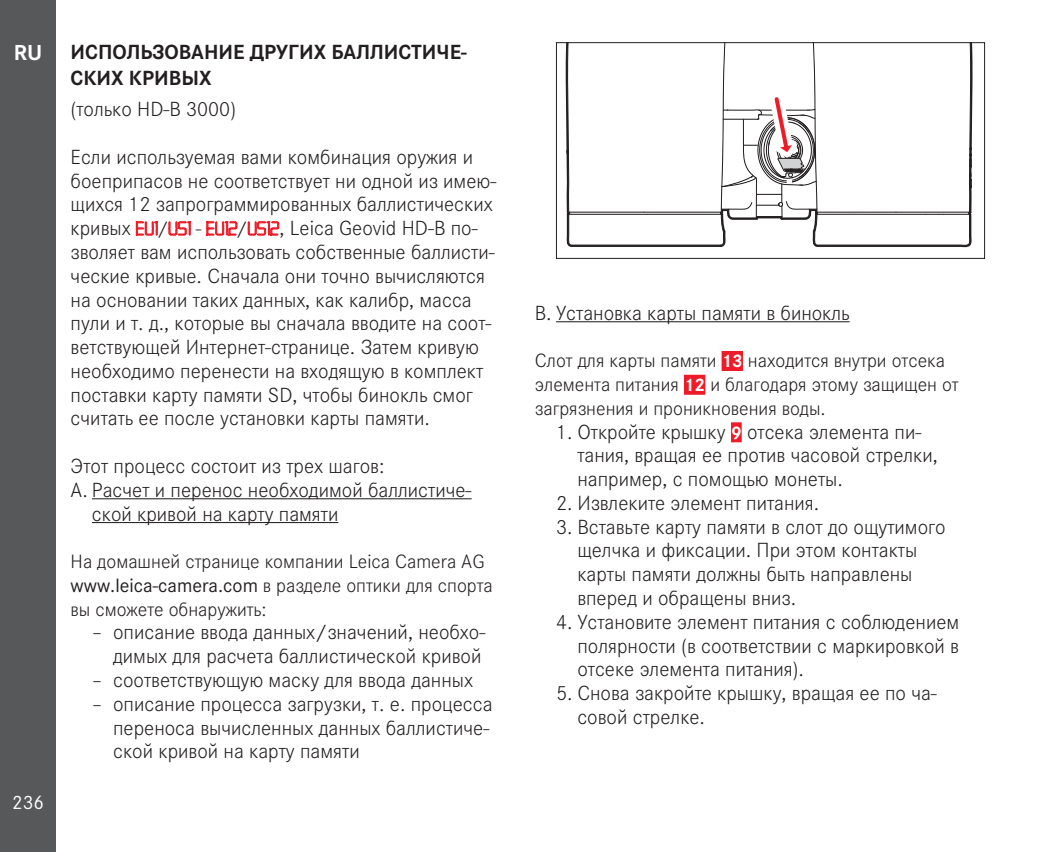
<style>
.page{position:relative;width:1050px;height:852px;background:#fff}
.page>*{position:absolute;margin:0;border:0;box-sizing:border-box;transform-origin:0 0}
.t1{font:700 22.5px "Corporate S";color:#fff}
.t2{font:300 21.25px/23.8px "Corporate S";color:#231f20}
.t3{font:700 21.25px/26.2px "Corporate S";color:#231f20}
.t4{font:300 20px/23.8px "Corporate S";color:#231f20}
.t5{font:20px "Corporate S";color:#fff}
.s1{font-family:"LED";font-weight:400;font-size:20px;color:#ee1c28}
.s2{font-size:20px}
.s3{font-weight:400}
.s4{font-weight:700;font-size:18.75px;color:#fff}
</style>
<div class="page">
<div style="left:0;top:0;width:56px;height:851px;background:#57585a"></div>
<hr style="left:92px;top:498px;width:380px;height:1px;background:#231f20">
<hr style="left:92px;top:521px;width:246px;height:2px;background:#231f20">
<svg style="left:136px;top:221px;width:22px;height:14px"></svg>
<svg style="left:169px;top:221px;width:22px;height:14px"></svg>
<svg style="left:206px;top:221px;width:31px;height:14px"></svg>
<svg style="left:248px;top:221px;width:31px;height:14px"></svg>
<hr style="left:556px;top:321px;width:294px;height:1px;background:#231f20">
<div style="left:722px;top:351px;width:21px;height:20px;background:#ee1c28"></div>
<div style="left:684px;top:374px;width:21px;height:20px;background:#ee1c28"></div>
<div style="left:731px;top:422px;width:11px;height:20px;background:#ee1c28"></div>
<svg style="left:565px;top:44px;width:408px;height:204px"></svg>
<div style="left:556px;top:42px;width:429px;height:216px;border:1px solid #231f20"></div>
<p class="t1" style="left:14px;top:35px;width:30px">RU</p>
<p class="t5" style="left:12px;top:786px;width:33px">236</p>
<p class="t3" style="left:71px;top:37px;width:398px">ИСПОЛЬЗОВАНИЕ ДРУГИХ БАЛЛИСТИЧЕ-<br>СКИХ КРИВЫХ</p>
<p class="t2" style="left:71px;top:96px;width:167px">(только HD-B 3000)</p>
<p class="t2" style="left:71px;top:143px;width:427px">Если используемая вами комбинация оружия и боеприпасов не соответствует ни одной из имею&shy;щихся 12 запрограммированных баллистических кривых <span class="s1">EU1</span><span class="s2">/</span><span class="s1">US1</span> <span class="s2">-</span> <span class="s1">EU12</span><span class="s2">/</span><span class="s1">US12</span>, Leica Geovid HD-B по&shy;зволяет вам использовать собственные баллисти&shy;ческие кривые. Сначала они точно вычисляются на основании таких данных, как калибр, масса пули и т. д., которые вы сначала вводите на соот&shy;ветствующей Интернет-странице. Затем кривую необходимо перенести на входящую в комплект поставки карту памяти SD, чтобы бинокль смог считать ее после установки карты памяти.</p>
<p class="t2" style="left:71px;top:452px;width:315px">Этот процесс состоит из трех шагов:</p>
<p class="t2" style="left:71px;top:476px;width:402px">A. Расчет и перенос необходимой баллистиче-</p>
<p class="t2" style="left:92px;top:500px;width:248px">ской кривой на карту памяти</p>
<p class="t4" style="left:71px;top:548px;width:424px">На домашней странице компании Leica Camera AG <span class="s3">www.leica-camera.com</span> в разделе оптики для спорта вы сможете обнаружить:</p>
<p class="t2" style="left:92px;top:619px;width:395px;text-align:right">– описание ввода данных/значений, необхо&shy;димых для расчета баллистической кривой</p>
<p class="t2" style="left:92px;top:666px;width:383px">– соответствующую маску для ввода данных</p>
<p class="t2" style="left:113px;top:690px;width:381px;text-indent:-21px">– описание процесса загрузки, т. е. процесса переноса вычисленных данных баллистиче&shy;ской кривой на карту памяти</p>
<p class="t2" style="left:535px;top:299px;width:316px">B. Установка карты памяти в бинокль</p>
<p class="t4" style="left:535px;top:347px;width:425px">Слот для карты памяти <span class="s4">13</span> находится внутри отсека элемента питания <span class="s4">12</span> и благодаря этому защищен от загрязнения и проникновения воды.</p>
<p class="t2" style="left:577px;top:418px;width:362px;text-indent:-21px">1. Откройте крышку <span class="s4">9</span> отсека элемента пи&shy;тания, вращая ее против часовой стрелки, например, с помощью монеты.</p>
<p class="t2" style="left:556px;top:489px;width:265px">2. Извлеките элемент питания.</p>
<p class="t2" style="left:577px;top:513px;width:370px;text-indent:-21px">3. Вставьте карту памяти в слот до ощутимого щелчка и фиксации. При этом контакты карты памяти должны быть направлены вперед и обращены вниз.</p>
<p class="t2" style="left:577px;top:608px;width:383px;text-align:justify;text-indent:-21px">4. Установите элемент питания с соблюдением полярности (в соответствии с маркировкой в отсеке элемента питания).</p>
<p class="t2" style="left:577px;top:679px;width:361px;text-indent:-21px">5. Снова закройте крышку, вращая ее по ча&shy;совой стрелке.</p>
</div>
